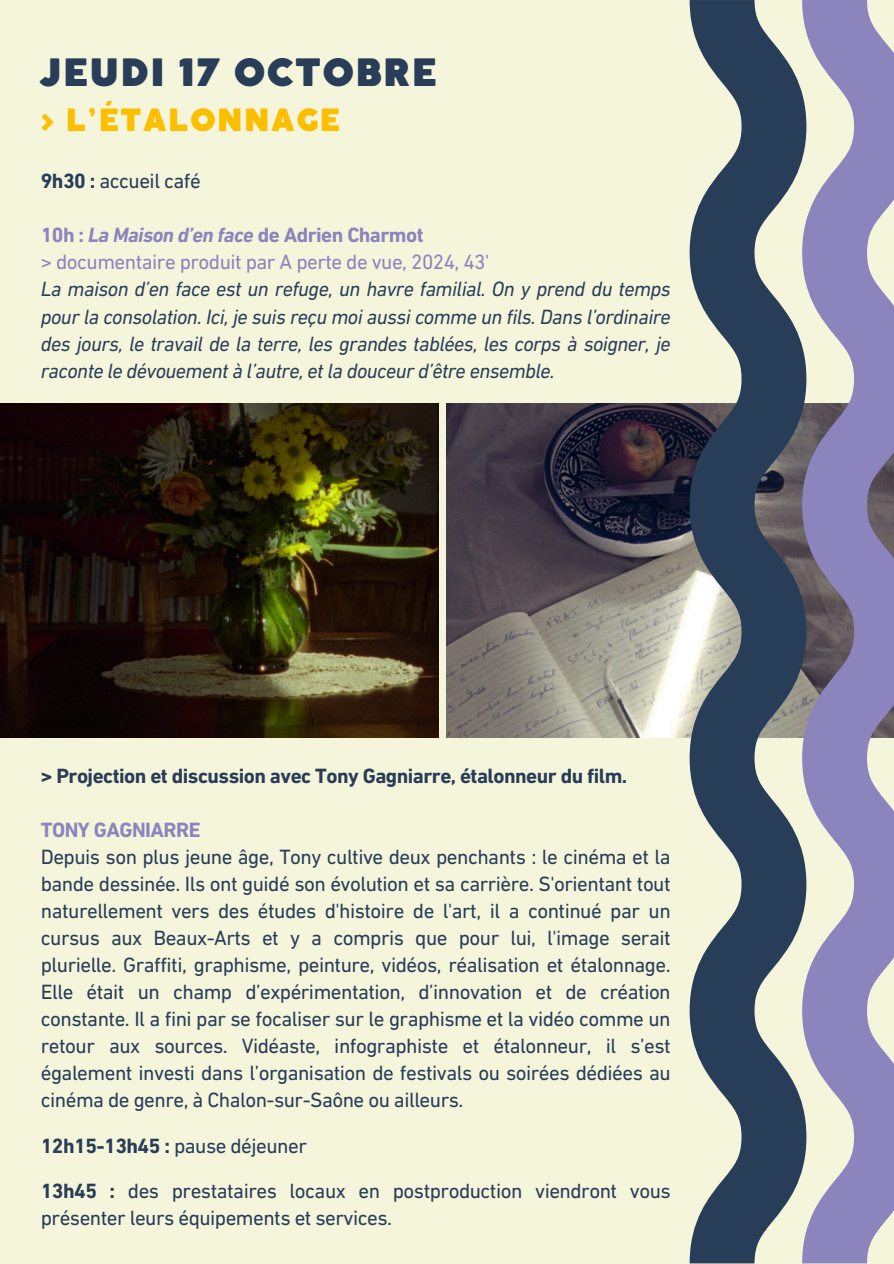
<style>
.page{position:relative;width:894px;height:1264px;background:#fff}
.page>*{position:absolute;margin:0;border:0;box-sizing:border-box;transform-origin:0 0}
.t1{font:900 37.2px "Coco Gothic";letter-spacing:.03em;color:#283d58}
.t2{font:900 30.3px "Coco Gothic";letter-spacing:.03em;color:#fcbf00}
.t3{font:21px/27px "DIN Next LT Pro";letter-spacing:-.025em;color:#283d58;text-align:justify}
.t4{font:italic 21px/27px "DIN Next LT Pro";letter-spacing:-.025em;color:#283d58;text-align:justify}
.t5{font:21px/27px "DIN Next LT Pro";letter-spacing:-.025em;color:#8c84bd}
.t6{font:700 21px "DIN Next LT Pro";letter-spacing:-.025em;color:#283d58}
.t7{font:700 21px "DIN Next LT Pro";letter-spacing:-.025em;color:#8c84bd}
.s1{font-weight:700}
.s2{font-weight:700;font-style:italic}
</style>
<div class="page">
<div style="left:0;top:0;width:893px;height:1263px;background:#f5f5dc"></div>
<img style="left:0;top:404px;width:438px;height:334px">
<img style="left:446px;top:404px;width:243px;height:334px">
<svg style="left:689px;top:0;width:112px;height:1263px;fill:#283d58"></svg>
<svg style="left:801px;top:0;width:92px;height:1263px;fill:#8c84bd"></svg>
<p class="t1" style="left:41px;top:58px;width:397px">JEUDI 17 OCTOBRE</p>
<p class="t2" style="left:41px;top:108px;width:301px">&gt; L’ÉTALONNAGE</p>
<p class="t3" style="left:41px;top:170px;width:161px"><span class="s1">9h30 :</span> accueil café</p>
<p class="t5" style="left:41px;top:224px;width:450px"><span class="s1">10h :</span> <span class="s2">La Maison d’en face</span> <span class="s1">de Adrien Charmot<br></span>&gt; documentaire produit par A perte de vue, 2024, 43'</p>
<p class="t4" style="left:41px;top:278px;width:631px">La maison d’en face est un refuge, un havre familial. On y prend du temps pour la consolation. Ici, je suis reçu moi aussi comme un fils. Dans l’ordinaire des jours, le travail de la terre, les grandes tablées, les corps à soigner, je raconte le dévouement à l’autre, et la douceur d’être ensemble.</p>
<p class="t6" style="left:41px;top:767px;width:588px">&gt; Projection et discussion avec Tony Gagniarre, étalonneur du film.</p>
<p class="t7" style="left:41px;top:821px;width:161px">TONY GAGNIARRE</p>
<p class="t3" style="left:41px;top:845px;width:631px">Depuis son plus jeune âge, Tony cultive deux penchants : le cinéma et la bande dessinée. Ils ont guidé son évolution et sa carrière. S'orientant tout naturellement vers des études d'histoire de l'art, il a continué par un cursus aux Beaux-Arts et y a compris que pour lui, l'image serait plurielle. Graffiti, graphisme, peinture, vidéos, réalisation et étalonnage.<br>Elle était un champ d’expérimentation, d’innovation et de création constante. Il a fini par se focaliser sur le graphisme et la vidéo comme un retour aux sources. Vidéaste, infographiste et étalonneur, il s’est également investi dans l’organisation de festivals ou soirées dédiées au cinéma de genre, à Chalon-sur-Saône ou ailleurs.</p>
<p class="t3" style="left:41px;top:1125px;width:631px;line-height:45px"><span class="s1">12h15-13h45 :</span> pause déjeuner<br><span class="s1">13h45 :</span> des prestataires locaux en postproduction viendront vous</p>
<p class="t3" style="left:41px;top:1206px;width:353px">présenter leurs équipements et services.</p>
</div>
